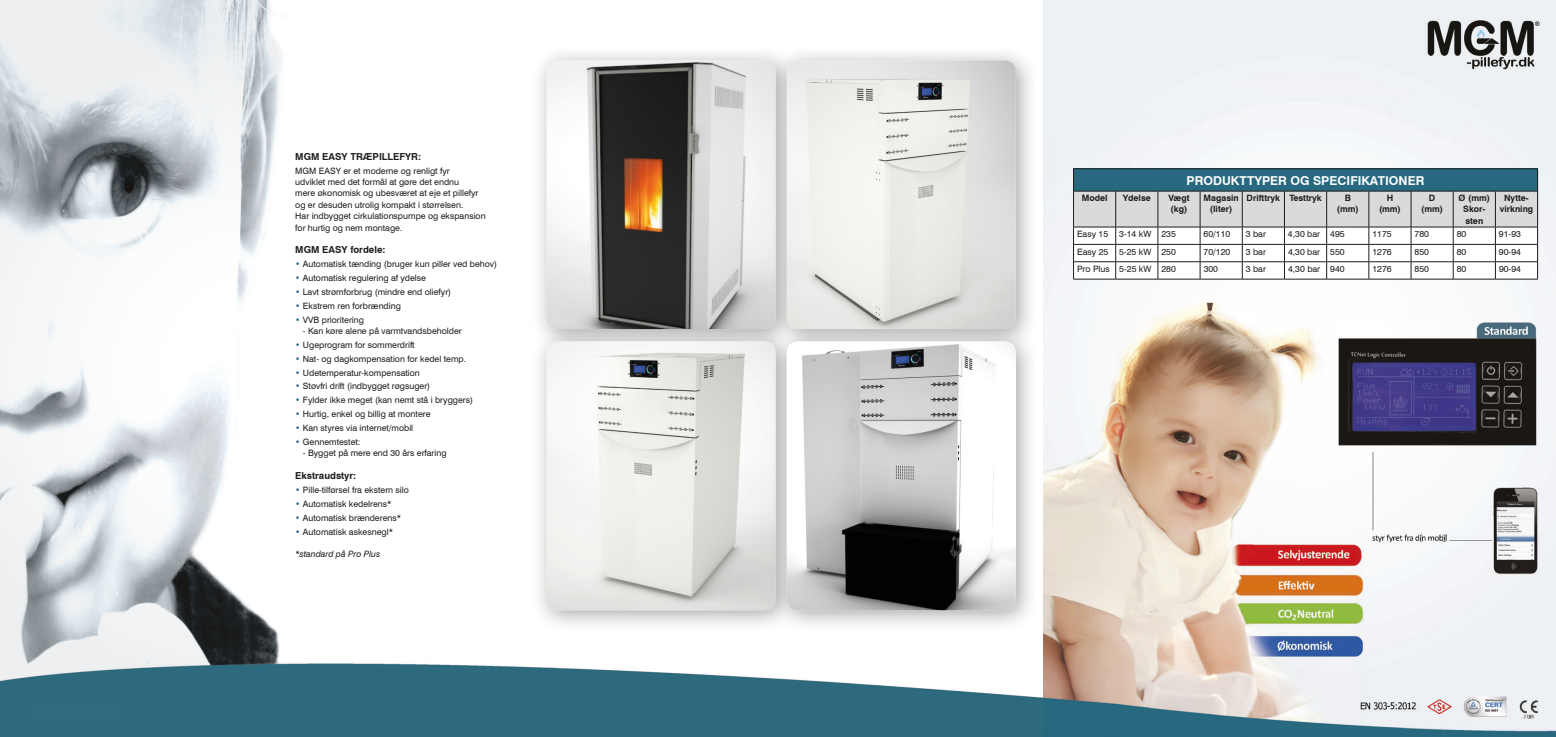
<style>
.page{position:relative;width:1556px;height:737px;background:#fff}
.page>*{position:absolute;margin:0;border:0;box-sizing:border-box;transform-origin:0 0}
.t1{font:700 12.25px "Swiss 721 BT";color:#fff}
.t2{font:10.5px "Minion Pro";color:#1d1d1b}
.t3{font:700 9.62px "Swiss 721 BT";color:#1d1d1b}
.t4{font:8.75px/11.4px "Swiss 721 BT";color:#1d1d1b}
.t5{font:700 8.75px/11.1px "Swiss 721 BT";color:#1d1d1b;text-align:center}
.t6{font:italic 8.75px "Swiss 721 BT";color:#1d1d1b}
.s1{font-weight:700;color:#296980}
</style>
<div class="page">
<img style="left:0;top:0;width:1555px;height:737px">
<hr style="left:1073px;top:279px;width:42px;height:1px;background:#1d1d1b">
<hr style="left:1115px;top:279px;width:42px;height:1px;background:#1d1d1b">
<hr style="left:1157px;top:279px;width:42px;height:1px;background:#1d1d1b">
<hr style="left:1199px;top:279px;width:43px;height:1px;background:#1d1d1b">
<hr style="left:1242px;top:279px;width:42px;height:1px;background:#1d1d1b">
<hr style="left:1284px;top:279px;width:42px;height:1px;background:#1d1d1b">
<hr style="left:1326px;top:279px;width:42px;height:1px;background:#1d1d1b">
<hr style="left:1368px;top:279px;width:42px;height:1px;background:#1d1d1b">
<hr style="left:1410px;top:279px;width:42px;height:1px;background:#1d1d1b">
<hr style="left:1452px;top:279px;width:43px;height:1px;background:#1d1d1b">
<hr style="left:1495px;top:279px;width:42px;height:1px;background:#1d1d1b">
<svg style="left:1073px;top:169px;width:465px;height:110px"></svg>
<hr style="left:1073px;top:191px;width:42px;height:1px;background:#1d1d1b">
<hr style="left:1115px;top:191px;width:42px;height:1px;background:#1d1d1b">
<hr style="left:1157px;top:191px;width:42px;height:1px;background:#1d1d1b">
<hr style="left:1199px;top:191px;width:43px;height:1px;background:#1d1d1b">
<hr style="left:1242px;top:191px;width:42px;height:1px;background:#1d1d1b">
<hr style="left:1284px;top:191px;width:42px;height:1px;background:#1d1d1b">
<hr style="left:1326px;top:191px;width:42px;height:1px;background:#1d1d1b">
<hr style="left:1368px;top:191px;width:42px;height:1px;background:#1d1d1b">
<hr style="left:1410px;top:191px;width:42px;height:1px;background:#1d1d1b">
<hr style="left:1452px;top:191px;width:43px;height:1px;background:#1d1d1b">
<hr style="left:1495px;top:191px;width:42px;height:1px;background:#1d1d1b">
<div style="left:295px;top:152px;width:208px;height:488px;background:#fff"></div>
<div style="left:530px;top:44px;width:268px;height:308px;background:#1d1d1b;opacity:.4"></div>
<img style="left:546px;top:60px;width:224px;height:265px">
<div style="left:770px;top:44px;width:268px;height:308px;background:#1d1d1b;opacity:.4"></div>
<img style="left:786px;top:60px;width:229px;height:265px">
<div style="left:530px;top:325px;width:268px;height:308px;background:#1d1d1b;opacity:.4"></div>
<img style="left:546px;top:341px;width:224px;height:269px">
<div style="left:770px;top:325px;width:268px;height:308px;background:#1d1d1b;opacity:.4"></div>
<img style="left:786px;top:341px;width:229px;height:269px">
<p class="t3" style="left:295px;top:151px;width:127px">MGM EASY TRÆPILLEFYR:</p>
<p class="t4" style="left:295px;top:165px;width:192px">MGM EASY er et moderne og renligt fyr<br>udviklet med det formål at gøre det endnu<br>mere økonomisk og ubesværet at eje et pillefyr og er desuden utrolig kompakt i størrelsen.<br>Har indbygget cirkulationspumpe og ekspansion for hurtig og nem montage.</p>
<p class="t3" style="left:295px;top:244px;width:92px">MGM EASY fordele:</p>
<p class="t4" style="left:295px;top:258px;width:203px"><span class="s1">•</span> Automatisk tænding (bruger kun piller ved behov)</p>
<p class="t4" style="left:295px;top:272px;width:132px"><span class="s1">•</span> Automatisk regulering af ydelse</p>
<p class="t4" style="left:295px;top:286px;width:157px"><span class="s1">•</span> Lavt strømforbrug (mindre end oliefyr)</p>
<p class="t4" style="left:295px;top:300px;width:107px"><span class="s1">•</span> Ekstrem ren forbrænding</p>
<p class="t4" style="left:295px;top:314px;width:70px"><span class="s1">•</span> VVB prioritering</p>
<p class="t4" style="left:303px;top:325px;width:160px">- Kan køre alene på varmtvandsbeholder</p>
<p class="t4" style="left:295px;top:339px;width:121px"><span class="s1">•</span> Ugeprogram for sommerdrift</p>
<p class="t4" style="left:295px;top:353px;width:172px"><span class="s1">•</span> Nat- og dagkompensation for kedel temp.</p>
<p class="t4" style="left:295px;top:367px;width:126px"><span class="s1">•</span> Udetemperatur-kompensation</p>
<p class="t4" style="left:295px;top:380px;width:136px"><span class="s1">•</span> Støvfri drift (indbygget røgsuger)</p>
<p class="t4" style="left:295px;top:394px;width:179px"><span class="s1">•</span> Fylder ikke meget (kan nemt stå i bryggers)</p>
<p class="t4" style="left:295px;top:408px;width:137px"><span class="s1">•</span> Hurtig, enkel og billig at montere</p>
<p class="t4" style="left:295px;top:422px;width:119px"><span class="s1">•</span> Kan styres via internet/mobil</p>
<p class="t4" style="left:295px;top:436px;width:67px"><span class="s1">•</span> Gennemtestet:</p>
<p class="t4" style="left:303px;top:447px;width:145px">- Bygget på mere end 30 års erfaring</p>
<p class="t3" style="left:295px;top:470px;width:62px">Ekstraudstyr:</p>
<p class="t4" style="left:295px;top:484px;width:115px"><span class="s1">•</span> Pille-tilførsel fra ekstern silo</p>
<p class="t4" style="left:295px;top:498px;width:98px"><span class="s1">•</span> Automatisk kedelrens*</p>
<p class="t4" style="left:295px;top:512px;width:107px"><span class="s1">•</span> Automatisk brænderens*</p>
<p class="t4" style="left:295px;top:525px;width:99px"><span class="s1">•</span> Automatisk askesnegl*</p>
<p class="t6" style="left:295px;top:549px;width:87px">*standard på Pro Plus</p>
<p class="t2" style="left:303px;top:153px;width:98px">MGM Easy Træpillefyr</p>
<h1 class="t1" style="left:1186px;top:173px;width:239px">PRODUKTTYPER OG SPECIFIKATIONER</h1>
<p class="t5" style="left:1081px;top:192px;width:27px">Model</p>
<p class="t5" style="left:1122px;top:192px;width:30px">Ydelse</p>
<p class="t5" style="left:1168px;top:192px;width:23px;text-align:left">Vægt (kg)</p>
<p class="t5" style="left:1203px;top:192px;width:37px">Magasin (liter)</p>
<p class="t5" style="left:1246px;top:192px;width:77px">Drifttryk Testtryk</p>
<p class="t5" style="left:1336px;top:192px;width:23px">B (mm)</p>
<p class="t5" style="left:1378px;top:192px;width:23px">H (mm)</p>
<p class="t5" style="left:1420px;top:192px;width:23px">D (mm)</p>
<p class="t5" style="left:1458px;top:192px;width:33px">Ø (mm)<br>Skor&shy;sten</p>
<p class="t5" style="left:1499px;top:193px;width:35px">Nytte&shy;virkning</p>
<p class="t4" style="left:1076px;top:228px;width:100px">Easy 15 3-14 kW 235</p>
<p class="t4" style="left:1203px;top:228px;width:28px">60/110</p>
<p class="t4" style="left:1245px;top:228px;width:22px">3 bar</p>
<p class="t4" style="left:1287px;top:228px;width:58px">4,30 bar 495</p>
<p class="t4" style="left:1372px;top:228px;width:21px">1175</p>
<p class="t4" style="left:1414px;top:228px;width:16px">780</p>
<p class="t4" style="left:1456px;top:228px;width:11px">80</p>
<p class="t4" style="left:1498px;top:228px;width:24px">91-93</p>
<p class="t4" style="left:1076px;top:246px;width:100px">Easy 25 5-25 kW 250</p>
<p class="t4" style="left:1203px;top:246px;width:28px">70/120</p>
<p class="t4" style="left:1245px;top:246px;width:22px">3 bar</p>
<p class="t4" style="left:1287px;top:246px;width:58px">4,30 bar 550</p>
<p class="t4" style="left:1372px;top:246px;width:21px">1276</p>
<p class="t4" style="left:1414px;top:246px;width:16px">850</p>
<p class="t4" style="left:1456px;top:246px;width:11px">80</p>
<p class="t4" style="left:1498px;top:246px;width:24px">90-94</p>
<p class="t4" style="left:1077px;top:263px;width:100px">Pro Plus 5-25 kW 280</p>
<p class="t4" style="left:1203px;top:263px;width:16px">300</p>
<p class="t4" style="left:1245px;top:263px;width:22px">3 bar</p>
<p class="t4" style="left:1287px;top:263px;width:58px">4,30 bar 940</p>
<p class="t4" style="left:1372px;top:263px;width:21px">1276</p>
<p class="t4" style="left:1414px;top:263px;width:16px">850</p>
<p class="t4" style="left:1456px;top:263px;width:11px">80</p>
<p class="t4" style="left:1498px;top:263px;width:24px">90-94</p>
</div>
